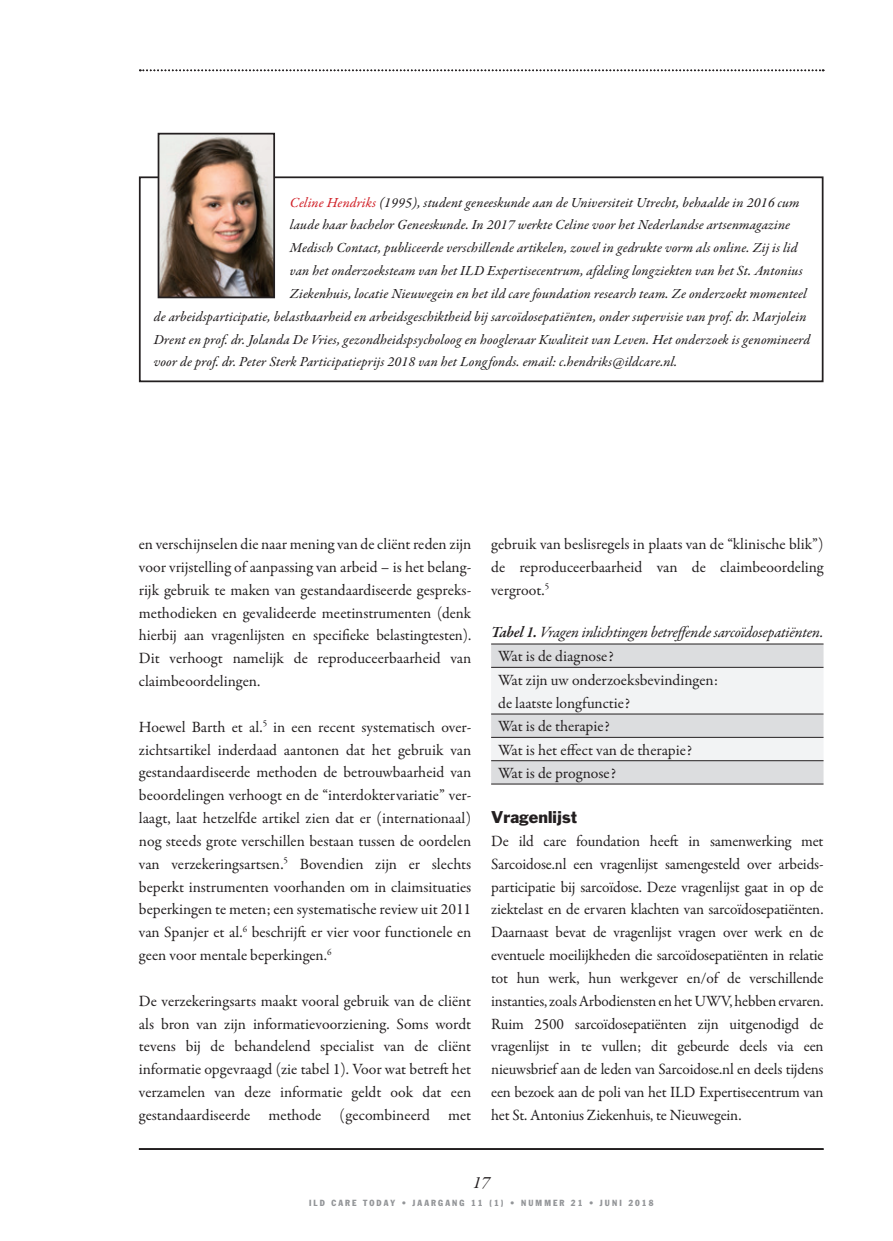
<style>
.page{position:relative;width:893px;height:1241px;background:#fff}
.page>*{position:absolute;margin:0;border:0;box-sizing:border-box;transform-origin:0 0}
.t1{font:italic 17.5px "Garamond Premr Pro";color:#231f20}
.t2{font:15.75px/22.8px "Garamond Premr Pro";letter-spacing:-.005em;color:#231f20;text-align:justify}
.t3{font:15.75px "Franklin Gothic LT";color:#231f20}
.t4{font:14px "Garamond Premr Pro Med It";letter-spacing:.01em;color:#231f20}
.t5{font:condensed 8.75px "Franklin Gothic LT";letter-spacing:.24em;color:#939598}
.s1{color:#d1232a}
.s2{font-weight:600;font-style:italic}
.s3{font-style:italic}
</style>
<div class="page">
<svg style="left:140px;top:69px;width:684px;height:2px"></svg>
<hr style="left:139px;top:1147px;width:684px;height:2px;background:#231f20">
<div style="left:139px;top:176px;width:684px;height:206px;border:2px solid #231f20"></div>
<div style="left:491px;top:644px;width:332px;height:139px;background:#dcdddf"></div>
<svg style="left:491px;top:668px;width:332px;height:92px"></svg>
<hr style="left:491px;top:643px;width:332px;height:1px;background:#231f20">
<hr style="left:491px;top:667px;width:332px;height:1px;background:#231f20">
<hr style="left:491px;top:713px;width:332px;height:1px;background:#231f20">
<hr style="left:491px;top:737px;width:332px;height:1px;background:#231f20">
<hr style="left:491px;top:760px;width:332px;height:1px;background:#231f20">
<hr style="left:491px;top:783px;width:332px;height:1px;background:#231f20">
<img style="left:161px;top:136px;width:111px;height:159px">
<div style="left:158px;top:133px;width:117px;height:165px;border:2px solid #231f20"></div>
<p class="t4" style="left:290px;top:193px;width:511px"><span class="s1">Celine Hendriks</span> (1995), student geneeskunde aan de Universiteit Utrecht, behaalde in 2016 cum</p>
<p class="t4" style="left:290px;top:216px;width:502px">laude haar bachelor Geneeskunde. In 2017 werkte Celine voor het Nederlandse artsenmagazine</p>
<p class="t4" style="left:290px;top:239px;width:509px">Medisch Contact, publiceerde verschillende artikelen, zowel in gedrukte vorm als online. Zij is lid</p>
<p class="t4" style="left:290px;top:262px;width:514px">van het onderzoeksteam van het ILD Expertisecentrum, afdeling longziekten van het St. Antonius</p>
<p class="t4" style="left:290px;top:284px;width:518px">Ziekenhuis, locatie Nieuwegein en het ild care foundation research team. Ze onderzoekt momenteel</p>
<p class="t4" style="left:154px;top:307px;width:654px">de arbeidsparticipatie, belastbaarheid en arbeidsgeschiktheid bij sarcoïdosepatiënten, onder supervisie van prof. dr. Marjolein</p>
<p class="t4" style="left:154px;top:330px;width:658px">Drent en prof. dr. Jolanda De Vries, gezondheidspsycholoog en hoogleraar Kwaliteit van Leven. Het onderzoek is genomineerd</p>
<p class="t4" style="left:154px;top:353px;width:525px">voor de prof. dr. Peter Sterk Participatieprijs 2018 van het Longfonds. email: c.hendriks@ildcare.nl.</p>
<p class="t2" style="left:139px;top:533px;width:334px">en verschijnselen die naar mening van de cliënt reden zijn voor vrijstelling of aanpassing van arbeid – is het belang&shy;rijk gebruik te maken van gestandaardiseerde gespreks&shy;methodieken en gevalideerde meetinstrumenten (denk hierbij aan vragenlijsten en specifieke belastingtesten).<br>Dit verhoogt namelijk de reproduceerbaarheid van claimbeoordelingen.</p>
<p class="t2" style="left:139px;top:715px;width:334px">Hoewel Barth et al.<sup>5</sup> in een recent systematisch over&shy;zichtsartikel inderdaad aantonen dat het gebruik van gestandaardiseerde methoden de betrouwbaarheid van beoordelingen verhoogt en de “interdoktervariatie” ver&shy;laagt, laat hetzelfde artikel zien dat er (internationaal) nog steeds grote verschillen bestaan tussen de oordelen van verzekeringsartsen.<sup>5</sup> Bovendien zijn er slechts beperkt instrumenten voorhanden om in claimsituaties beperkingen te meten; een systematische review uit 2011 van Spanjer et al.<sup>6</sup> beschrijft er vier voor functionele en geen voor mentale beperkingen.<sup>6</sup></p>
<p class="t2" style="left:139px;top:989px;width:334px">De verzekeringsarts maakt vooral gebruik van de cliënt als bron van zijn informatievoorziening. Soms wordt tevens bij de behandelend specialist van de cliënt informatie opgevraagd (zie tabel 1). Voor wat betreft het verzamelen van deze informatie geldt ook dat een gestandaardiseerde methode (gecombineerd met</p>
<p class="t2" style="left:491px;top:533px;width:334px">gebruik van beslisregels in plaats van de “klinische blik”) de reproduceerbaarheid van de claimbeoordeling vergroot.<sup>5</sup></p>
<p class="t2" style="left:498px;top:620px;width:327px;line-height:23.4px;text-align:left;text-indent:-7px"><span class="s2">Tabel 1.</span> <span class="s3">Vragen inlichtingen betreffende sarcoïdosepatiënten.<br></span>Wat is de diagnose?<br>Wat zijn uw onderzoeksbevindingen:<br>de laatste longfunctie?<br>Wat is de therapie?<br>Wat is het effect van de therapie?<br>Wat is de prognose?</p>
<p class="t3" style="left:491px;top:806px;width:87px">Vragenlijst</p>
<p class="t2" style="left:491px;top:829px;width:334px">De ild care foundation heeft in samenwerking met Sarcoidose.nl een vragenlijst samengesteld over arbeids&shy;participatie bij sarcoïdose. Deze vragenlijst gaat in op de ziektelast en de ervaren klachten van sarcoïdosepatiënten.<br>Daarnaast bevat de vragenlijst vragen over werk en de eventuele moeilijkheden die sarcoïdosepatiënten in relatie tot hun werk, hun werkgever en/of de verschillende instanties, zoals Arbodiensten en het UWV, hebben ervaren.<br>Ruim 2500 sarcoïdosepatiënten zijn uitgenodigd de vragenlijst in te vullen; dit gebeurde deels via een nieuwsbrief aan de leden van Sarcoidose.nl en deels tijdens een bezoek aan de poli van het ILD Expertisecentrum van het St. Antonius Ziekenhuis, te Nieuwegein.</p>
<p class="t1" style="left:473px;top:1171px;width:19px">17</p>
<p class="t5" style="left:309px;top:1197px;width:346px">ILD CARE TODAY • JAARGANG 11 (1) • NUMMER 21 • JUNI 2018</p>
</div>
